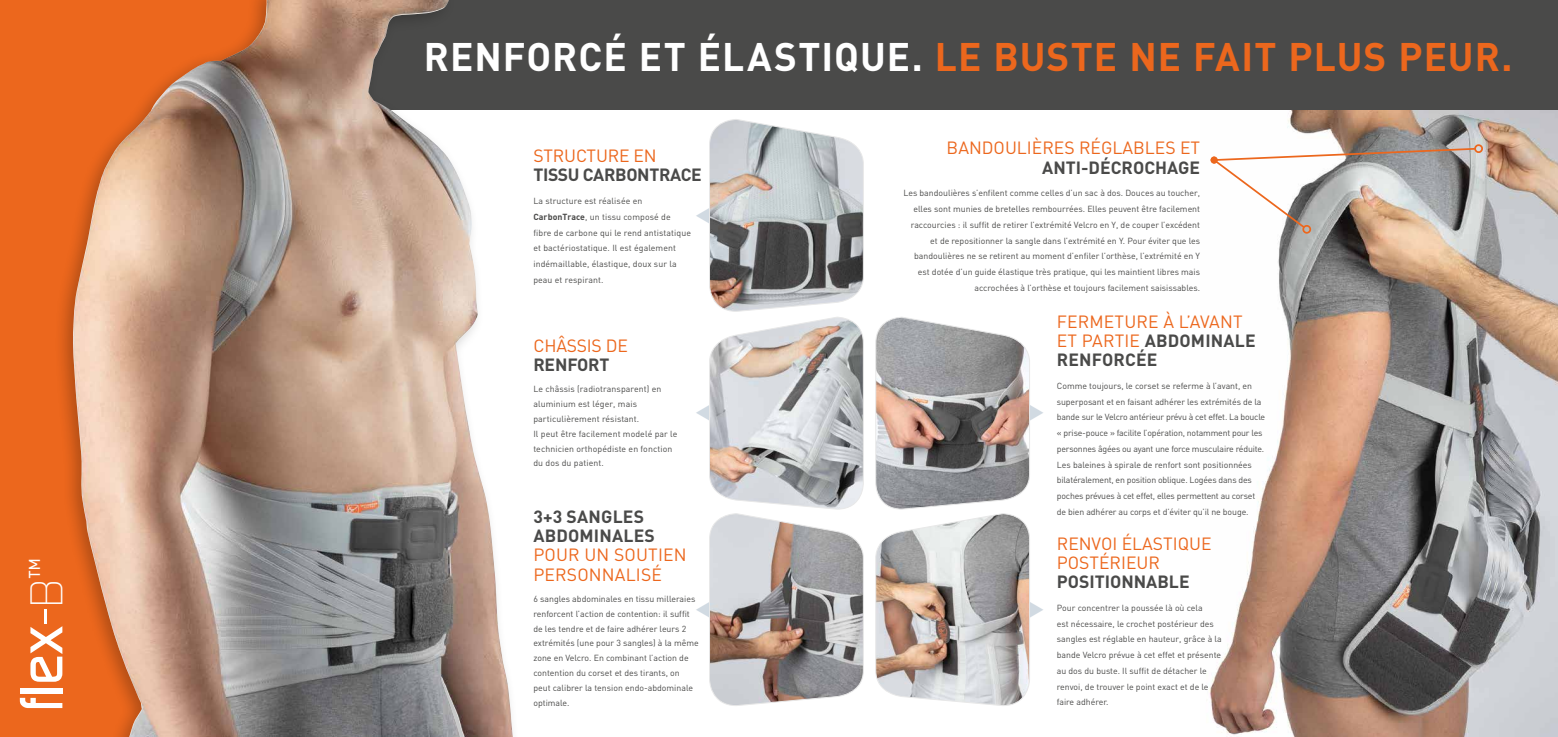
<style>
.page{position:relative;width:1558px;height:737px;background:#fff}
.page>*{position:absolute;margin:0;border:0;box-sizing:border-box;transform-origin:0 0}
.t1{font:700 58.98px "Digital Serial";color:#fff;scale:.95 1}
.t2{font:700 39.38px "DIN";letter-spacing:.025em;color:#ec671d}
.t3{font:17.5px/19.2px "DIN";color:#ec671d}
.t4{font:700 17.5px/19.2px "DIN";color:#4a4a49}
.t5{font:700 17.5px "DIN";letter-spacing:-.02em;color:#4a4a49}
.t6{font:8.75px/15.8px "DIN";color:#4a4a49}
.t7{font:8.75px/15.8px "DIN";letter-spacing:-.02em;color:#4a4a49}
.s1{font-weight:400}
.s2{font-weight:400;font-size:44.45px}
.s3{color:#fff}
.s4{font-weight:700}
.s5{font-weight:700;color:#4a4a49}
</style>
<div class="page">
<img style="left:1200px;top:109px;width:358px;height:628px">
<div style="left:335px;top:0;width:1223px;height:109px;background:#4a4a49"></div>
<div style="left:0;top:0;width:278px;height:737px;background:#ec671d"></div>
<div style="left:53px;top:0;width:468px;height:737px;background:#000;opacity:.25"></div>
<img style="left:73px;top:0;width:440px;height:737px">
<div style="left:1302px;top:225px;width:9px;height:9px;border:2px solid #ec671d;border-radius:50%"></div>
<svg style="left:1210px;top:143px;width:272px;height:87px"></svg>
<svg style="left:875px;top:317px;width:155px;height:389px;background:#b3aca9"></svg>
<svg style="left:709px;top:119px;width:155px;height:587px;background:#b5b3b3"></svg>
<h1 class="t1" style="left:7px;top:711px;width:162px;rotate:-90deg">flex<span class="s1">-</span><span class="s2">B</span><sup>™</sup></h1>
<h2 class="t2" style="left:424px;top:31px;width:1090px"><span class="s3">RENFORCÉ ET ÉLASTIQUE.</span> LE BUSTE NE FAIT PLUS PEUR.</h2>
<h3 class="t3" style="left:533px;top:146px;width:125px">STRUCTURE EN</h3>
<h3 class="t5" style="left:533px;top:164px;width:170px">TISSU CARBONTRACE</h3>
<p class="t6" style="left:533px;top:193px;width:159px">La structure est réalisée en <span class="s4">CarbonTrace</span>, un tissu composé de<br>fibre de carbone qui le rend antistatique et bactériostatique. Il est également indémaillable, élastique, doux sur la peau et respirant.</p>
<h3 class="t3" style="left:533px;top:335px;width:96px">CHÂSSIS DE</h3>
<h3 class="t4" style="left:533px;top:354px;width:78px">RENFORT</h3>
<p class="t6" style="left:533px;top:381px;width:145px;line-height:14.9px">Le châssis (radiotransparent) en aluminium est léger, mais particulièrement résistant.<br>Il peut être facilement modelé par le technicien orthopédiste en fonction du dos du patient.</p>
<h3 class="t4" style="left:533px;top:506px;width:123px">3+3 SANGLES<br>ABDOMINALES</h3>
<h3 class="t3" style="left:533px;top:545px;width:155px">POUR UN SOUTIEN<br>PERSONNALISÉ</h3>
<p class="t6" style="left:533px;top:591px;width:167px;line-height:14.9px">6 sangles abdominales en tissu milleraies renforcent l’action de contention: il suffit de les tendre et de faire adhérer leurs 2 extrémités (une pour 3 sangles) à la même zone en Velcro. En combinant l’action de contention du corset et des tirants, on peut calibrer la tension endo-abdominale optimale.</p>
<h3 class="t3" style="left:946px;top:138px;width:255px">BANDOULIÈRES RÉGLABLES ET</h3>
<h3 class="t4" style="left:1042px;top:157px;width:159px">ANTI-DÉCROCHAGE</h3>
<p class="t6" style="left:903px;top:185px;width:298px;text-align:right">Les bandoulières s’enfilent comme celles d’un sac à dos. Douces au toucher, elles sont munies de bretelles rembourrées. Elles peuvent être facilement raccourcies : il suffit de retirer l’extrémité Velcro en Y, de couper l’excédent et de repositionner la sangle dans l’extrémité en Y. Pour éviter que les bandoulières ne se retirent au moment d’enfiler l’orthèse, l’extrémité en Y est dotée d’un guide élastique très pratique, qui les maintient libres mais accrochées à l’orthèse et toujours facilement saisissables.</p>
<h3 class="t3" style="left:1057px;top:311px;width:200px">FERMETURE À L’AVANT<br>ET PARTIE <span class="s5">ABDOMINALE<br>RENFORCÉE</span></h3>
<p class="t7" style="left:1057px;top:377px;width:210px">Comme toujours, le corset se referme à l’avant, en superposant et en faisant adhérer les extrémités de la bande sur le Velcro antérieur prévu à cet effet. La boucle « prise-pouce » facilite l’opération, notamment pour les personnes âgées ou ayant une force musculaire réduite.<br>Les baleines à spirale de renfort sont positionnées bilatéralement, en position oblique. Logées dans des poches prévues à cet effet, elles permettent au corset de bien adhérer au corps et d’éviter qu’il ne bouge.</p>
<h3 class="t3" style="left:1057px;top:533px;width:156px">RENVOI ÉLASTIQUE<br>POSTÉRIEUR</h3>
<h3 class="t4" style="left:1057px;top:571px;width:134px">POSITIONNABLE</h3>
<p class="t6" style="left:1057px;top:599px;width:166px">Pour concentrer la poussée là où cela<br>est nécessaire, le crochet postérieur des sangles est réglable en hauteur, grâce à la bande Velcro prévue à cet effet et présente au dos du buste. Il suffit de détacher le renvoi, de trouver le point exact et de le faire adhérer.</p>
</div>
